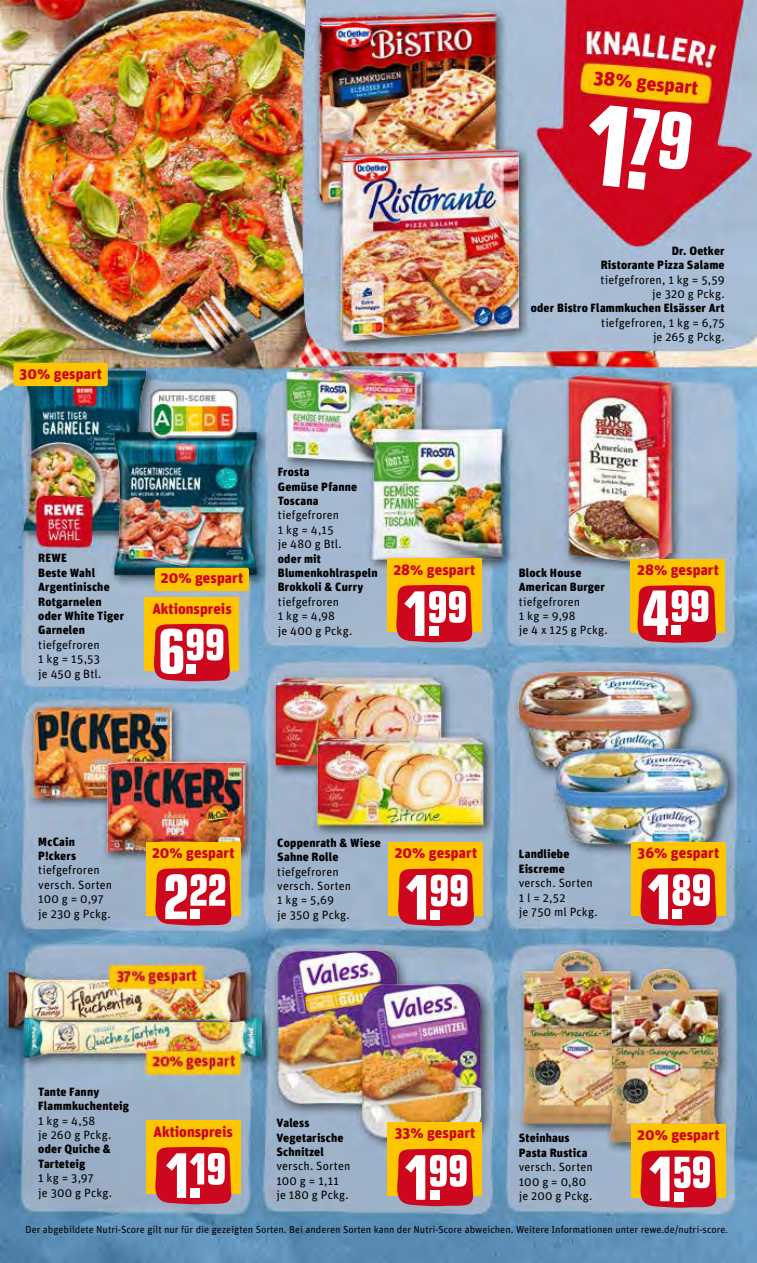
<style>
.page{position:relative;width:757px;height:1263px;background:#fff}
.page>*{position:absolute;margin:0;border:0;box-sizing:border-box;transform-origin:0 0}
.t1{font:111px "REWE Preisschrift";color:#fff}
.t2{font:61.5px "REWE Preisschrift";color:#fff}
.t3{font:900 19.5px "Unit Rounded OT";color:#cd071e}
.t4{font:900 15px "REWE Unit Rounded OT";letter-spacing:.005em;color:#cd071e}
.t5{font:12px/14.4px "Unit Rounded OT";letter-spacing:.015em;color:#000}
.t6{font:900 12px/14.4px "Unit Rounded OT";letter-spacing:.015em;color:#000}
.t7{font:10.2px "Unit Rounded OT";color:#000}
</style>
<div class="page">
<img style="left:0;top:0;width:757px;height:1262px">
<div style="left:631px;top:559px;width:94px;height:73px;background:#fdc600"></div>
<svg style="left:632px;top:585px;width:86px;height:58px;background:#d02222"></svg>
<div style="left:387px;top:559px;width:94px;height:73px;background:#fdc600"></div>
<svg style="left:391px;top:585px;width:83px;height:58px;background:#cf2223"></svg>
<div style="left:631px;top:842px;width:94px;height:73px;background:#fdc600"></div>
<svg style="left:635px;top:868px;width:83px;height:58px;background:#cf2122"></svg>
<div style="left:389px;top:842px;width:94px;height:74px;background:#fdc600"></div>
<svg style="left:393px;top:868px;width:83px;height:58px;background:#d02221"></svg>
<div style="left:145px;top:598px;width:94px;height:73px;background:#fdc600"></div>
<svg style="left:149px;top:624px;width:83px;height:58px;background:#cf2224"></svg>
<div style="left:155px;top:568px;width:94px;height:23px;background:#fdc600;border-radius:2px"></div>
<div style="left:14px;top:363px;width:94px;height:23px;background:#fdc600;border-radius:2px"></div>
<div style="left:146px;top:842px;width:94px;height:73px;background:#fdc600"></div>
<svg style="left:150px;top:868px;width:83px;height:58px;background:#d02222"></svg>
<div style="left:146px;top:1121px;width:94px;height:73px;background:#fdc600"></div>
<svg style="left:150px;top:1147px;width:83px;height:58px;background:#cf2123"></svg>
<div style="left:388px;top:1123px;width:94px;height:73px;background:#fdc600"></div>
<svg style="left:392px;top:1149px;width:83px;height:58px;background:#cf2223"></svg>
<div style="left:631px;top:1124px;width:94px;height:73px;background:#fdc600"></div>
<svg style="left:635px;top:1150px;width:83px;height:58px;background:#d02222"></svg>
<h3 class="t3" style="left:595px;top:65px;width:106px;rotate:6deg">38% gespart</h3>
<h1 class="t1" style="left:594px;top:81px;width:105px;rotate:6deg">1.<sup>79</sup></h1>
<p class="t4" style="left:20px;top:364px;width:84px">30% gespart</p>
<p class="t6" style="left:38px;top:551px;width:87px">REWE<br>Beste Wahl<br>Argentinische<br>Rotgarnelen oder White Tiger<br>Garnelen</p>
<p class="t5" style="left:38px;top:637px;width:65px">tiefgefroren<br>1 kg = 15,53 je 450 g Btl.</p>
<h2 class="t2" style="left:159px;top:616px;width:68px">6.))</h2>
<p class="t4" style="left:161px;top:569px;width:84px">20% gespart</p>
<p class="t4" style="left:152px;top:599px;width:81px">Aktionspreis</p>
<p class="t6" style="left:278px;top:465px;width:81px">Frosta<br>Gemüse Pfanne<br>Toscana</p>
<p class="t5" style="left:278px;top:508px;width:66px">tiefgefroren<br>1 kg = 4,15 je 480 g Btl.</p>
<p class="t6" style="left:278px;top:551px;width:101px">oder mit<br>Blumenkohlraspeln<br>Brokkoli &amp; Curry</p>
<p class="t5" style="left:278px;top:594px;width:76px">tiefgefroren<br>1 kg = 4,98<br>je 400 g Pckg.</p>
<h2 class="t2" style="left:404px;top:579px;width:64px">1.))</h2>
<p class="t4" style="left:393px;top:560px;width:83px">28% gespart</p>
<p class="t6" style="left:601px;top:243px;width:125px;text-align:right">Dr. Oetker<br>Ristorante Pizza Salame</p>
<p class="t5" style="left:600px;top:272px;width:126px;text-align:right">tiefgefroren, 1 kg = 5,59 je 320 g Pckg.</p>
<p class="t6" style="left:531px;top:301px;width:195px">oder Bistro Flammkuchen Elsässer Art</p>
<p class="t5" style="left:601px;top:315px;width:125px;text-align:right">tiefgefroren, 1 kg = 6,75 je 265 g Pckg.</p>
<p class="t4" style="left:637px;top:560px;width:83px">28% gespart</p>
<p class="t6" style="left:519px;top:565px;width:88px">Block House<br>American Burger</p>
<p class="t5" style="left:519px;top:594px;width:90px">tiefgefroren<br>1 kg = 9,98<br>je 4 x 125 g Pckg.</p>
<h2 class="t2" style="left:642px;top:578px;width:69px">4.))</h2>
<p class="t6" style="left:38px;top:834px;width:39px">McCain<br>P!ckers</p>
<p class="t5" style="left:38px;top:863px;width:75px">tiefgefroren versch. Sorten<br>100 g = 0,97 je 230 g Pckg.</p>
<h2 class="t2" style="left:164px;top:862px;width:64px">2.““</h2>
<p class="t4" style="left:152px;top:843px;width:84px">20% gespart</p>
<p class="t6" style="left:277px;top:835px;width:105px">Coppenrath &amp; Wiese<br>Sahne Rolle</p>
<p class="t5" style="left:277px;top:864px;width:75px">tiefgefroren versch. Sorten<br>1 kg = 5,69<br>je 350 g Pckg.</p>
<h2 class="t2" style="left:406px;top:862px;width:64px">1.))</h2>
<p class="t4" style="left:395px;top:843px;width:84px">20% gespart</p>
<p class="t4" style="left:637px;top:843px;width:83px">36% gespart</p>
<p class="t6" style="left:519px;top:847px;width:52px">Landliebe<br>Eiscreme</p>
<p class="t5" style="left:519px;top:876px;width:80px">versch. Sorten<br>1 l = 2,52<br>je 750 ml Pckg.</p>
<h2 class="t2" style="left:648px;top:862px;width:65px">1.()</h2>
<p class="t6" style="left:38px;top:1084px;width:92px">Tante Fanny<br>Flammkuchenteig</p>
<p class="t5" style="left:38px;top:1113px;width:75px">1 kg = 4,58<br>je 260 g Pckg.</p>
<p class="t6" style="left:38px;top:1142px;width:74px">oder Quiche &amp;<br>Tarteteig</p>
<p class="t5" style="left:38px;top:1171px;width:75px">1 kg = 3,97<br>je 300 g Pckg.</p>
<p class="t4" style="left:154px;top:1122px;width:81px">Aktionspreis</p>
<p class="t6" style="left:276px;top:1115px;width:69px">Valess<br>Vegetarische<br>Schnitzel</p>
<p class="t5" style="left:276px;top:1159px;width:75px">versch. Sorten<br>100 g = 1,11 je 180 g Pckg.</p>
<h2 class="t2" style="left:405px;top:1142px;width:64px">1.))</h2>
<p class="t4" style="left:395px;top:1124px;width:82px">33% gespart</p>
<p class="t6" style="left:519px;top:1131px;width:70px">Steinhaus<br>Pasta Rustica</p>
<p class="t5" style="left:519px;top:1160px;width:75px">versch. Sorten<br>100 g = 0,80 je 200 g Pckg.</p>
<h2 class="t2" style="left:649px;top:1144px;width:63px">1.%)</h2>
<p class="t4" style="left:637px;top:1125px;width:84px">20% gespart</p>
<h2 class="t2" style="left:166px;top:1141px;width:62px">1.!)</h2>
<p class="t7" style="left:26px;top:1223px;width:704px">Der abgebildete Nutri-Score gilt nur für die gezeigten Sorten. Bei anderen Sorten kann der Nutri-Score abweichen. Weitere Informationen unter rewe.de/nutri-score.</p>
</div>
